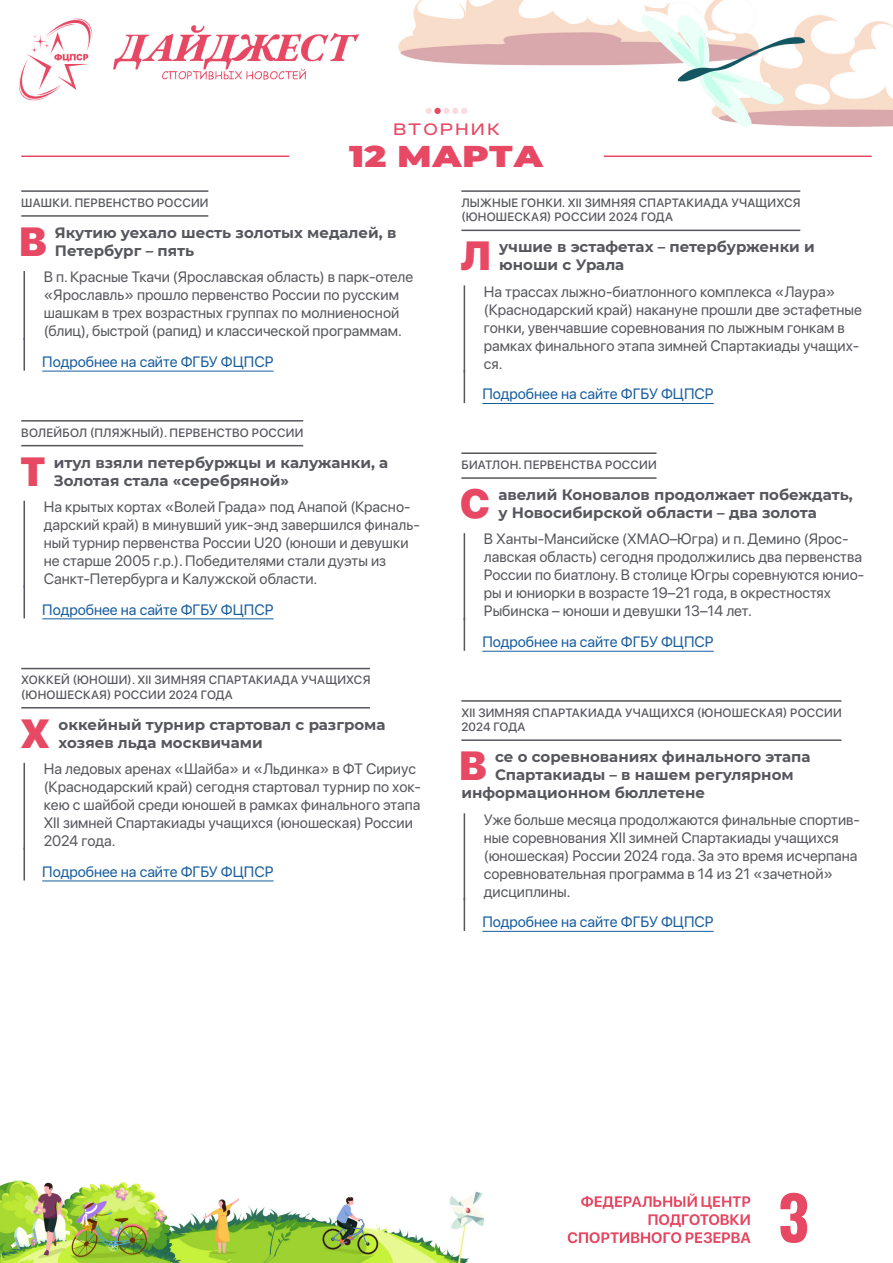
<style>
.page{position:relative;width:893px;height:1263px;background:#fff}
.page>*{position:absolute;margin:0;border:0;box-sizing:border-box;transform-origin:0 0}
.t1{font:700 60px "Oswald";color:#e74863}
.Заголовок_1{font:900 40.5px "SF Pro Display";color:#e74863}
.t2{font:900 30px "Montserrat";color:#e74863;scale:1.2 1}
.t3{font:500 16.5px "Steppe";letter-spacing:.08em;color:#e74863;scale:1.09 1}
.Текст{font:15px/18px "SF Pro Display";color:#56575c}
.Заголовок_1-2{font:700 15px/18px "Montserrat";color:#56575c}
.Гиперссылка{font:15px "SF Pro Display";color:#175d9e}
.Подзаголовок{font:italic 500 12px/14.4px "SF Pro Display";letter-spacing:.02em;color:#56575c}
</style>
<div class="page">
<img style="left:0;top:0;width:893px;height:1263px">
<hr style="left:21px;top:156px;width:268px;height:1px;background:#e74863">
<hr style="left:604px;top:156px;width:268px;height:1px;background:#e74863">
<svg style="left:426px;top:108px;width:6px;height:6px"></svg>
<div style="left:434px;top:108px;width:7px;height:6px;background:#e74863;border-radius:50%"></div>
<div style="left:443px;top:108px;width:7px;height:6px;background:#fadbe0;border-radius:50%"></div>
<svg style="left:452px;top:108px;width:15px;height:6px"></svg>
<hr style="left:21px;top:215px;width:187px;height:2px;background:#56575c">
<hr style="left:21px;top:190px;width:187px;height:2px;background:#56575c">
<hr style="left:24px;top:271px;width:1px;height:69px;background:#56575c">
<hr style="left:24px;top:338px;width:1px;height:33px;background:#56575c">
<hr style="left:42px;top:371px;width:232px;height:1px;background:#175d9e">
<hr style="left:21px;top:445px;width:282px;height:1px;background:#56575c">
<hr style="left:21px;top:420px;width:282px;height:2px;background:#56575c">
<hr style="left:24px;top:501px;width:1px;height:87px;background:#56575c">
<hr style="left:24px;top:585px;width:1px;height:33px;background:#56575c">
<hr style="left:42px;top:618px;width:232px;height:1px;background:#175d9e">
<hr style="left:21px;top:707px;width:349px;height:1px;background:#56575c">
<hr style="left:21px;top:668px;width:349px;height:1px;background:#56575c">
<hr style="left:24px;top:763px;width:1px;height:87px;background:#56575c">
<hr style="left:24px;top:848px;width:1px;height:32px;background:#56575c">
<hr style="left:42px;top:880px;width:232px;height:1px;background:#175d9e">
<hr style="left:461px;top:230px;width:339px;height:1px;background:#56575c">
<hr style="left:461px;top:190px;width:339px;height:2px;background:#56575c">
<hr style="left:464px;top:285px;width:1px;height:87px;background:#56575c">
<hr style="left:464px;top:370px;width:1px;height:33px;background:#56575c">
<hr style="left:482px;top:403px;width:232px;height:1px;background:#175d9e">
<hr style="left:461px;top:477px;width:195px;height:2px;background:#56575c">
<hr style="left:461px;top:452px;width:195px;height:2px;background:#56575c">
<hr style="left:464px;top:533px;width:1px;height:87px;background:#56575c">
<hr style="left:464px;top:618px;width:1px;height:33px;background:#56575c">
<hr style="left:482px;top:651px;width:232px;height:1px;background:#175d9e">
<hr style="left:461px;top:739px;width:380px;height:2px;background:#56575c">
<hr style="left:461px;top:700px;width:380px;height:2px;background:#56575c">
<hr style="left:464px;top:813px;width:1px;height:87px;background:#56575c">
<hr style="left:464px;top:898px;width:1px;height:33px;background:#56575c">
<hr style="left:482px;top:931px;width:232px;height:1px;background:#175d9e">
<p class="t3" style="left:393px;top:119px;width:100px">ВТОРНИК</p>
<h3 class="t2" style="left:349px;top:134px;width:163px">12 МАРТА</h3>
<p class="Подзаголовок" style="left:21px;top:195px;width:189px">ШАШКИ. ПЕРВЕНСТВО РОССИИ</p>
<p class="Заголовок_1" style="left:19px;top:212px;width:29px">В</p>
<p class="Заголовок_1-2" style="left:55px;top:223px;width:343px">Якутию уехало шесть золотых медалей, в<br>Петербург – пять</p>
<p class="Текст" style="left:44px;top:267px;width:371px">В п. Красные Ткачи (Ярославская область) в парк-отеле «Ярославль» прошло первенство России по русским шашкам в трех возрастных группах по молниеносной (блиц), быстрой (рапид) и классической программам.</p>
<p class="Гиперссылка" style="left:42px;top:351px;width:233px">Подробнее на сайте ФГБУ ФЦПСР</p>
<p class="Подзаголовок" style="left:21px;top:425px;width:284px">ВОЛЕЙБОЛ (ПЛЯЖНЫЙ). ПЕРВЕНСТВО РОССИИ</p>
<p class="Заголовок_1" style="left:20px;top:441px;width:27px">Т</p>
<p class="Заголовок_1-2" style="left:54px;top:452px;width:336px">итул взяли петербуржцы и калужанки, а<br>Золотая стала «серебряной»</p>
<p class="Текст" style="left:44px;top:497px;width:378px">На крытых кортах «Волей Града» под Анапой (Красно&shy;дарский край) в минувший уик-энд завершился финаль&shy;ный турнир первенства России U20 (юноши и девушки не старше 2005 г.р.). Победителями стали дуэты из Санкт-Петербурга и Калужской области.</p>
<p class="Гиперссылка" style="left:42px;top:599px;width:233px">Подробнее на сайте ФГБУ ФЦПСР</p>
<p class="Подзаголовок" style="left:21px;top:672px;width:351px">ХОККЕЙ (ЮНОШИ). XII ЗИМНЯЯ СПАРТАКИАДА УЧАЩИХСЯ (ЮНОШЕСКАЯ) РОССИИ 2024 ГОДА</p>
<p class="Заголовок_1" style="left:20px;top:703px;width:32px">Х</p>
<p class="Заголовок_1-2" style="left:59px;top:714px;width:328px">оккейный турнир стартовал с разгрома хозяев льда москвичами</p>
<p class="Текст" style="left:44px;top:759px;width:379px">На ледовых аренах «Шайба» и «Льдинка» в ФТ Сириус (Краснодарский край) сегодня стартовал турнир по хок&shy;кею с шайбой среди юношей в рамках финального этапа XII зимней Спартакиады учащихся (юношеская) России 2024 года.</p>
<p class="Гиперссылка" style="left:42px;top:861px;width:233px">Подробнее на сайте ФГБУ ФЦПСР</p>
<p class="Подзаголовок" style="left:461px;top:195px;width:341px">ЛЫЖНЫЕ ГОНКИ. XII ЗИМНЯЯ СПАРТАКИАДА УЧАЩИХСЯ (ЮНОШЕСКАЯ) РОССИИ 2024 ГОДА</p>
<p class="Заголовок_1" style="left:461px;top:226px;width:32px">Л</p>
<p class="Заголовок_1-2" style="left:499px;top:237px;width:317px">учшие в эстафетах – петербурженки и юноши с Урала</p>
<p class="Текст" style="left:484px;top:281px;width:380px">На трассах лыжно-биатлонного комплекса «Лаура» (Краснодарский край) накануне прошли две эстафетные гонки, увенчавшие соревнования по лыжным гонкам в рамках финального этапа зимней Спартакиады учащих&shy;ся.</p>
<p class="Гиперссылка" style="left:482px;top:383px;width:233px">Подробнее на сайте ФГБУ ФЦПСР</p>
<p class="Подзаголовок" style="left:461px;top:457px;width:197px">БИАТЛОН. ПЕРВЕНСТВА РОССИИ</p>
<p class="Заголовок_1" style="left:460px;top:474px;width:32px">С</p>
<p class="Заголовок_1-2" style="left:498px;top:485px;width:356px">авелий Коновалов продолжает побеждать, у Новосибирской области – два золота</p>
<p class="Текст" style="left:484px;top:529px;width:382px">В Ханты-Мансийске (ХМАО–Югра) и п. Демино (Ярос&shy;лавская область) сегодня продолжились два первенства России по биатлону. В столице Югры соревнуются юнио&shy;ры и юниорки в возрасте 19–21 года, в окрестностях Рыбинска – юноши и девушки 13–14 лет.</p>
<p class="Гиперссылка" style="left:482px;top:631px;width:233px">Подробнее на сайте ФГБУ ФЦПСР</p>
<p class="Подзаголовок" style="left:461px;top:705px;width:382px">XII ЗИМНЯЯ СПАРТАКИАДА УЧАЩИХСЯ (ЮНОШЕСКАЯ) РОССИИ<br>2024 ГОДА</p>
<p class="Заголовок_1" style="left:459px;top:736px;width:29px">В</p>
<p class="Заголовок_1-2" style="left:495px;top:747px;width:317px">се о соревнованиях финального этапа</p>
<p class="Заголовок_1-2" style="left:495px;top:765px;width:300px">Спартакиады – в нашем регулярном</p>
<p class="Заголовок_1-2" style="left:461px;top:783px;width:245px">информационном бюллетене</p>
<p class="Текст" style="left:484px;top:809px;width:378px">Уже больше месяца продолжаются финальные спортив&shy;ные соревнования XII зимней Спартакиады учащихся (юношеская) России 2024 года. За это время исчерпана соревновательная программа в 14 из 21 «зачетной» дисциплины.</p>
<p class="Гиперссылка" style="left:482px;top:911px;width:233px">Подробнее на сайте ФГБУ ФЦПСР</p>
<h1 class="t1" style="left:778px;top:1186px;width:32px">3</h1>
</div>
